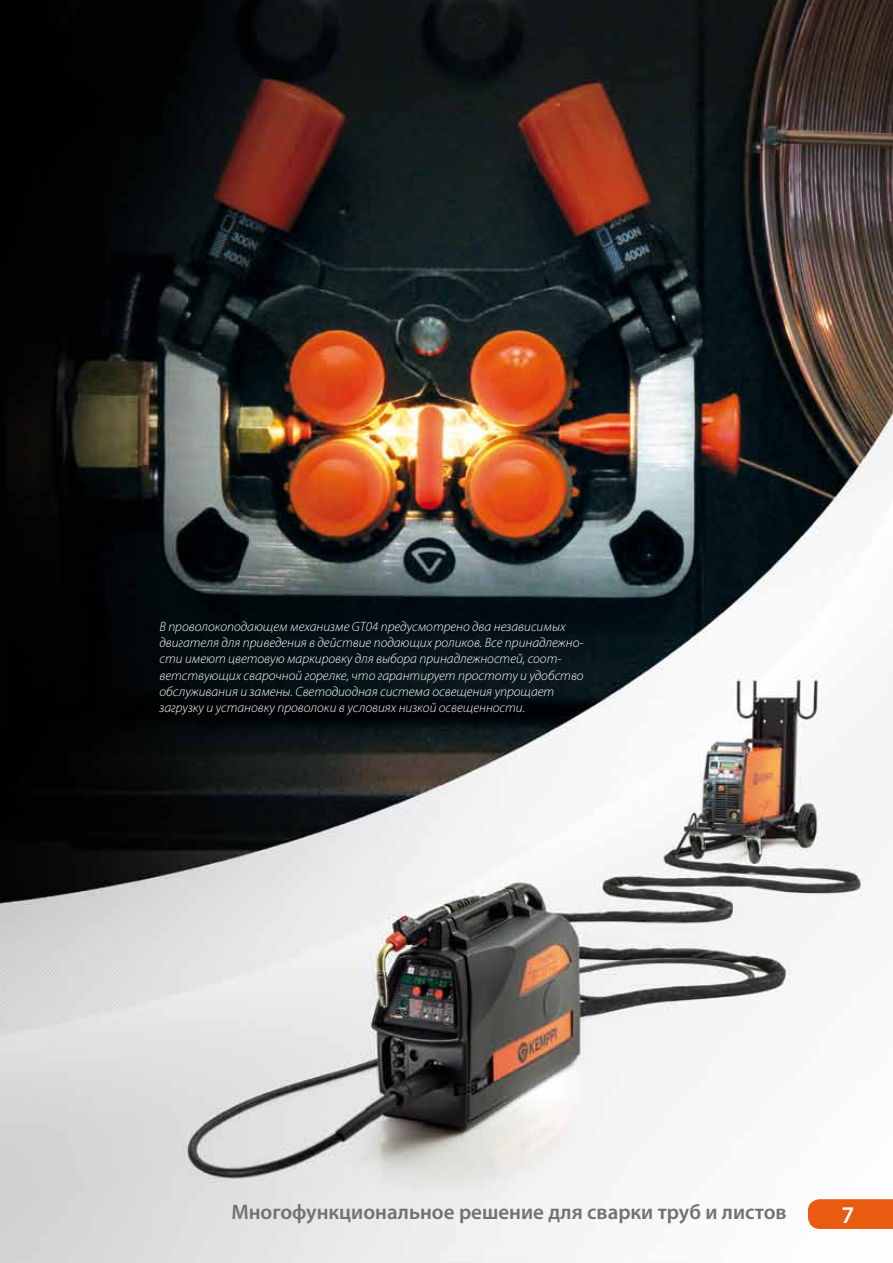
<style>
.page{position:relative;width:893px;height:1263px;background:#fff}
.page>*{position:absolute;margin:0;border:0;box-sizing:border-box;transform-origin:0 0}
.t1{font:600 24px "Myriad Pro";color:#fff}
.t2{font:600 21px "Myriad Pro";color:#707172}
.t3{font:italic 300 13.5px/16.2px "Myriad Pro";color:#fff}
</style>
<div class="page">
<img style="left:0;top:0;width:893px;height:1263px">
<div style="left:808px;top:1199px;width:85px;height:30px;background:#e95b10"></div>
<p class="t3" style="left:159px;top:618px;width:426px">В проволокоподающем механизме GT04 предусмотрено два независимых двигателя для приведения в действие подающих роликов. Все принадлежно&shy;сти имеют цветовую маркировку для выбора принадлежностей, соот&shy;ветствующих сварочной горелке, что гарантирует простоту и удобство обслуживания и замены. Светодиодная система освещения упрощает загрузку и установку проволоки в условиях низкой освещенности.</p>
<h2 class="t2" style="left:231px;top:1199px;width:557px">Многофункциональное решение для сварки труб и листов</h2>
<h1 class="t1" style="left:841px;top:1200px;width:14px">7</h1>
</div>
